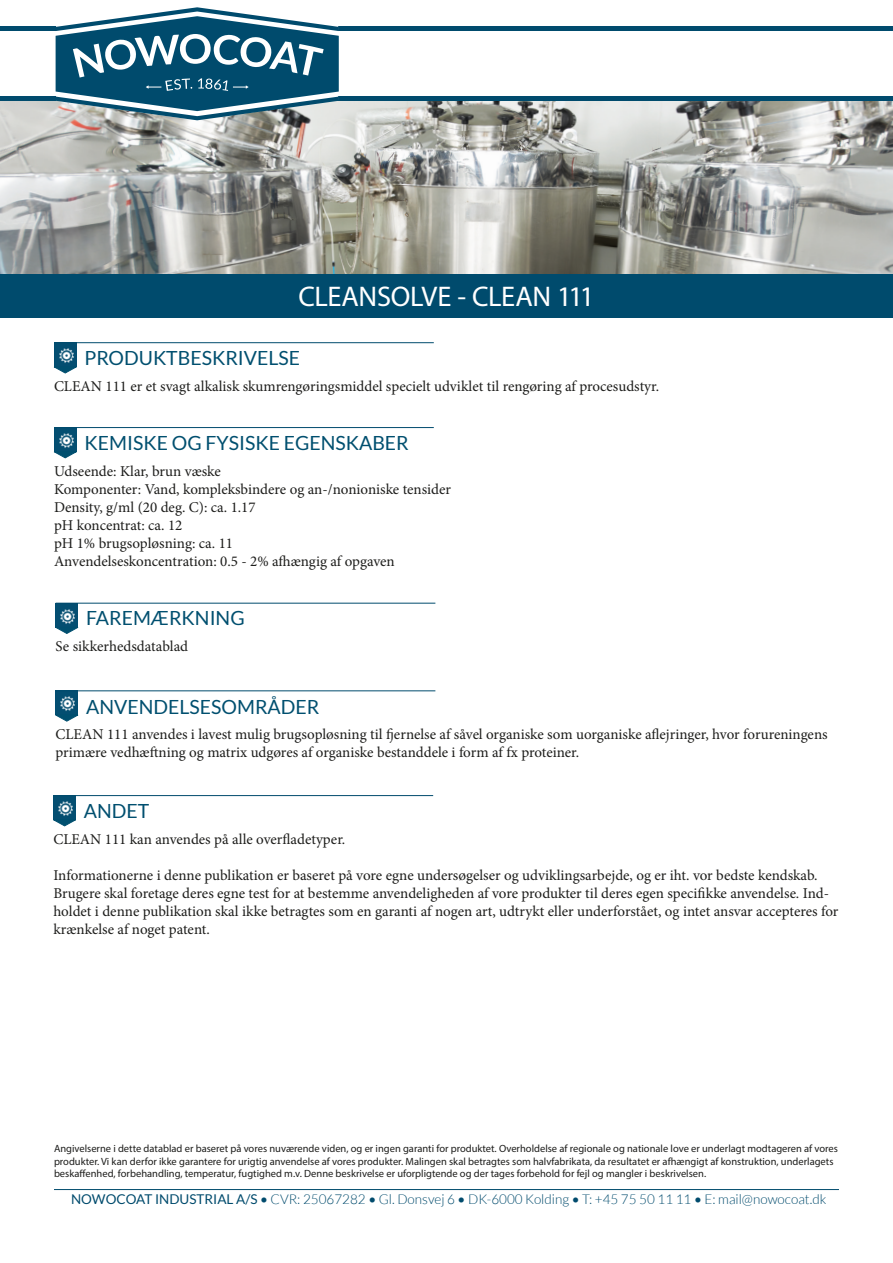
<style>
.page{position:relative;width:893px;height:1263px;background:#fff}
.page>*{position:absolute;margin:0;border:0;box-sizing:border-box;transform-origin:0 0}
.t1{font:28.5px "Myriad Pro";letter-spacing:-.015em;color:#fff}
.t2{font:19.5px "Lato";color:#004f6f}
.t3{font:15px/18px "Minion Pro";color:#1d1d1b}
.t4{font:300 13.5px "Lato";color:#004b6d}
.t5{font:10.5px/12.6px "Myriad Pro";color:#1d1d1b}
.s1{font-weight:400}
</style>
<div class="page">
<img style="left:0;top:101px;width:893px;height:173px">
<hr style="left:0;top:27px;width:893px;height:4px;background:#004b6d">
<hr style="left:0;top:97px;width:893px;height:4px;background:#004b6d">
<svg style="left:56px;top:7px;width:283px;height:113px"></svg>
<div style="left:0;top:274px;width:893px;height:44px;background:#004b6d"></div>
<hr style="left:54px;top:1189px;width:785px;height:1px;background:#004b6d">
<img style="left:54px;top:343px;width:22px;height:23px">
<svg style="left:54px;top:366px;width:23px;height:7px"></svg>
<hr style="left:54px;top:342px;width:380px;height:1px;background:#004b6d">
<img style="left:54px;top:428px;width:22px;height:23px">
<svg style="left:54px;top:451px;width:23px;height:7px"></svg>
<hr style="left:54px;top:427px;width:380px;height:1px;background:#004b6d">
<img style="left:56px;top:604px;width:22px;height:23px">
<svg style="left:55px;top:627px;width:24px;height:7px"></svg>
<hr style="left:56px;top:603px;width:379px;height:1px;background:#004b6d">
<img style="left:56px;top:691px;width:22px;height:23px">
<svg style="left:55px;top:714px;width:24px;height:7px"></svg>
<hr style="left:56px;top:690px;width:379px;height:1px;background:#004b6d">
<img style="left:53px;top:796px;width:23px;height:23px">
<svg style="left:53px;top:819px;width:23px;height:7px"></svg>
<hr style="left:53px;top:795px;width:380px;height:1px;background:#004b6d">
<p class="t1" style="left:299px;top:279px;width:297px">CLEANSOLVE - CLEAN 111</p>
<p class="t2" style="left:85px;top:347px;width:217px">PRODUKTBESKRIVELSE</p>
<p class="t3" style="left:54px;top:377px;width:607px">CLEAN 111 er et svagt alkalisk skumrengøringsmiddel specielt udviklet til rengøring af procesudstyr.</p>
<p class="t2" style="left:85px;top:432px;width:326px">KEMISKE OG FYSISKE EGENSKABER</p>
<p class="t3" style="left:54px;top:462px;width:168px">Udseende: Klar, brun væske</p>
<p class="t3" style="left:54px;top:480px;width:399px">Komponenter: Vand, kompleksbindere og an-/nonioniske tensider</p>
<p class="t3" style="left:54px;top:498px;width:203px">Density, g/ml (20 deg. C): ca. 1.17</p>
<p class="t3" style="left:54px;top:516px;width:130px">pH koncentrat: ca. 12</p>
<p class="t3" style="left:54px;top:534px;width:181px">pH 1% brugsopløsning: ca. 11</p>
<p class="t3" style="left:54px;top:552px;width:342px">Anvendelseskoncentration: 0.5 - 2% afhængig af opgaven</p>
<p class="t2" style="left:86px;top:607px;width:160px">FAREMÆRKNING</p>
<p class="t3" style="left:56px;top:638px;width:134px">Se sikkerhedsdatablad</p>
<p class="t2" style="left:86px;top:696px;width:235px">ANVENDELSESOMRÅDER</p>
<p class="t3" style="left:56px;top:725px;width:773px">CLEAN 111 anvendes i lavest mulig brugsopløsning til fjernelse af såvel organiske som uorganiske aflejringer, hvor forureningens primære vedhæftning og matrix udgøres af organiske bestanddele i form af fx proteiner.</p>
<p class="t2" style="left:84px;top:800px;width:67px">ANDET</p>
<p class="t3" style="left:53px;top:830px;width:293px">CLEAN 111 kan anvendes på alle overfladetyper.</p>
<p class="t3" style="left:53px;top:866px;width:766px">Informationerne i denne publikation er baseret på vore egne undersøgelser og udviklingsarbejde, og er iht. vor bedste kendskab.</p>
<p class="t3" style="left:53px;top:884px;width:786px">Brugere skal foretage deres egne test for at bestemme anvendeligheden af vore produkter til deres egen specifikke anvendelse. Ind&shy;holdet i denne publikation skal ikke betragtes som en garanti af nogen art, udtrykt eller underforstået, og intet ansvar accepteres for krænkelse af noget patent.</p>
<p class="t5" style="left:54px;top:1142px;width:785px">Angivelserne i dette datablad er baseret på vores nuværende viden, og er ingen garanti for produktet. Overholdelse af regionale og nationale love er underlagt modtageren af vores produkter. Vi kan derfor ikke garantere for urigtig anvendelse af vores produkter. Malingen skal betragtes som halvfabrikata, da resultatet er afhængigt af konstruktion, underlagets beskaffenhed, forbehandling, temperatur, fugtighed m.v. Denne beskrivelse er uforpligtende og der tages forbehold for fejl og mangler i beskrivelsen.</p>
<p class="t4" style="left:71px;top:1192px;width:757px"><span class="s1">NOWOCOAT INDUSTRIAL A/S •</span> CVR: 25067282 <span class="s1">•</span> Gl. Donsvej 6 <span class="s1">•</span> DK-6000 Kolding <span class="s1">•</span> T: +45 75 50 11 11 <span class="s1">•</span> E: mail@nowocoat.dk</p>
</div>
